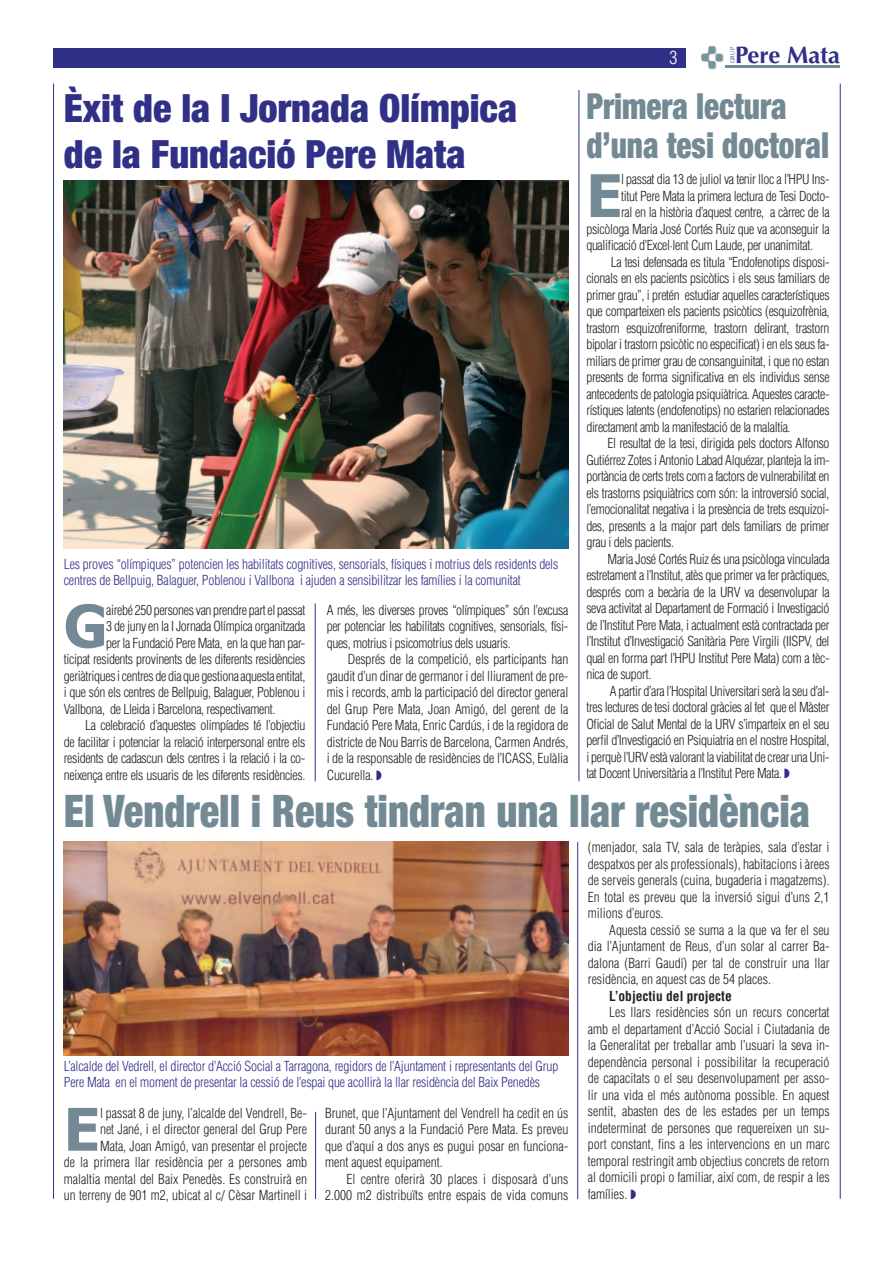
<style>
.page{position:relative;width:893px;height:1263px;background:#fff}
.page>*{position:absolute;margin:0;border:0;box-sizing:border-box;transform-origin:0 0}
.t1{font:700 58.8px "Tahoma";color:#738a95}
.t2{font:900 condensed 45px "Helvetica Neue";color:#738a95;scale:.9 1}
.t3{font:900 condensed 39px/46.8px "Helvetica Neue";color:#303087}
.t4{font:900 condensed 36px/39px "Helvetica Neue";color:#738a95;scale:.87 1}
.t5{font:700 23.85px "Optima";color:#303087}
.t6{font:300 condensed 18px "Helvetica";color:#fff}
.t7{font:300 condensed 13.5px/16.5px "Helvetica";letter-spacing:-.025em;color:#231f20;text-align:justify}
.t8{font:300 condensed 13.5px/16.2px "Helvetica";letter-spacing:-.01em;color:#303087}
.t9{font:300 condensed 13.5px/16.5px "Helvetica";color:#231f20;text-align:right}
.t10{font:700 condensed 13.5px "Helvetica";color:#231f20}
.t11{font:5.85px "Optima";color:#303087}
.s1{color:#303087}
</style>
<div class="page">
<hr style="left:53px;top:84px;width:1px;height:1115px;background:#303087">
<hr style="left:839px;top:84px;width:1px;height:1115px;background:#303087">
<div style="left:53px;top:48px;width:633px;height:19px;background:#303087"></div>
<hr style="left:702px;top:65px;width:138px;height:2px;background:#738a95">
<div style="left:699px;top:47px;width:25px;height:22px;background:#fff"></div>
<img style="left:701px;top:47px;width:22px;height:22px">
<hr style="left:315px;top:1112px;width:1px;height:87px;background:#303087">
<img style="left:64px;top:180px;width:504px;height:368px">
<hr style="left:577px;top:842px;width:1px;height:357px;background:#303087">
<img style="left:64px;top:842px;width:504px;height:213px">
<hr style="left:315px;top:603px;width:1px;height:178px;background:#303087">
<hr style="left:578px;top:90px;width:1px;height:691px;background:#303087">
<h3 class="t3" style="left:64px;top:88px;width:455px">Èxit de la I Jornada Olímpica de la Fundació Pere Mata</h3>
<h3 class="t6" style="left:669px;top:50px;width:9px">3</h3>
<p class="t11" style="left:730px;top:63px;width:18px;rotate:-90deg">GRUP</p>
<h3 class="t5" style="left:735px;top:45px;width:106px">Pere Mata</h3>
<h3 class="t4" style="left:586px;top:90px;width:280px">Primera lectura d’una tesi doctoral</h3>
<h1 class="t1" style="left:586px;top:172px;width:38px">E</h1>
<p class="t7" style="left:621px;top:172px;width:210px">l passat dia 13 de juliol va tenir lloc a l’HPU Ins-</p>
<p class="t7" style="left:621px;top:189px;width:210px">titut Pere Mata la primera lectura de Tesi Docto-</p>
<p class="t7" style="left:621px;top:205px;width:210px">ral en la història d’aquest centre, a càrrec de la</p>
<p class="t7" style="left:586px;top:222px;width:245px">psicòloga Maria José Cortés Ruiz que va aconseguir la</p>
<p class="t7" style="left:586px;top:238px;width:228px">qualificació d’Excel·lent Cum Laude, per unanimitat.</p>
<p class="t7" style="left:611px;top:255px;width:220px">La tesi defensada es titula “Endofenotips disposi-</p>
<p class="t7" style="left:586px;top:271px;width:245px">cionals en els pacients psicòtics i els seus familiars de</p>
<p class="t7" style="left:586px;top:288px;width:245px">primer grau”, i pretén estudiar aquelles característiques</p>
<p class="t7" style="left:586px;top:304px;width:245px">que comparteixen els pacients psicòtics (esquizofrènia,</p>
<p class="t7" style="left:586px;top:321px;width:245px">trastorn esquizofreniforme, trastorn delirant, trastorn</p>
<p class="t7" style="left:586px;top:337px;width:245px">bipolar i trastorn psicòtic no especificat) i en els seus fa-</p>
<p class="t7" style="left:586px;top:354px;width:245px">miliars de primer grau de consanguinitat, i que no estan</p>
<p class="t7" style="left:586px;top:370px;width:245px">presents de forma significativa en els individus sense</p>
<p class="t7" style="left:586px;top:387px;width:245px">antecedents de patologia psiquiàtrica. Aquestes caracte-</p>
<p class="t7" style="left:586px;top:403px;width:245px">rístiques latents (endofenotips) no estarien relacionades</p>
<p class="t7" style="left:586px;top:420px;width:206px">directament amb la manifestació de la malaltia.</p>
<p class="t7" style="left:607px;top:436px;width:223px">El resultat de la tesi, dirigida pels doctors Alfonso</p>
<p class="t7" style="left:586px;top:453px;width:245px">Gutiérrez Zotes i Antonio Labad Alquézar, planteja la im-</p>
<p class="t7" style="left:586px;top:469px;width:245px">portància de certs trets com a factors de vulnerabilitat en</p>
<p class="t7" style="left:586px;top:486px;width:245px">els trastorns psiquiàtrics com són: la introversió social,</p>
<p class="t7" style="left:586px;top:502px;width:245px">l’emocionalitat negativa i la presència de trets esquizoi-</p>
<p class="t7" style="left:586px;top:519px;width:245px">des, presents a la major part dels familiars de primer</p>
<p class="t7" style="left:586px;top:535px;width:89px">grau i dels pacients.</p>
<p class="t7" style="left:607px;top:551px;width:223px">Maria José Cortés Ruiz és una psicòloga vinculada</p>
<p class="t7" style="left:586px;top:568px;width:245px">estretament a l’Institut, atès que primer va fer pràctiques,</p>
<p class="t7" style="left:586px;top:584px;width:245px">després com a becària de la URV va desenvolupar la</p>
<p class="t7" style="left:586px;top:601px;width:245px">seva activitat al Departament de Formació i Investigació</p>
<p class="t7" style="left:586px;top:617px;width:245px">de l’Institut Pere Mata, i actualment està contractada per</p>
<p class="t7" style="left:586px;top:634px;width:245px">l’Institut d’Investigació Sanitària Pere Virgili (IISPV, del</p>
<p class="t7" style="left:586px;top:650px;width:245px">qual en forma part l’HPU Institut Pere Mata) com a tèc-</p>
<p class="t7" style="left:586px;top:667px;width:66px">nica de suport.</p>
<p class="t7" style="left:610px;top:683px;width:221px">A partir d’ara l’Hospital Universitari serà la seu d’al-</p>
<p class="t7" style="left:586px;top:700px;width:245px">tres lectures de tesi doctoral gràcies al fet que el Màster</p>
<p class="t7" style="left:586px;top:716px;width:245px">Oficial de Salut Mental de la URV s’imparteix en el seu</p>
<p class="t7" style="left:586px;top:733px;width:245px">perfil d’Investigació en Psiquiatria en el nostre Hospital,</p>
<p class="t7" style="left:586px;top:749px;width:245px">i perquè l’URV està valorant la viabilitat de crear una Uni-</p>
<p class="t7" style="left:586px;top:766px;width:205px">tat Docent Universitària a l’Institut Pere Mata. <span class="s1">◗</span></p>
<p class="t8" style="left:64px;top:557px;width:496px">Les proves “olímpiques” potencien les habilitats cognitives, sensorials, físiques i motrius dels residents dels centres de Bellpuig, Balaguer, Poblenou i Vallbona i ajuden a sensibilitzar les famílies i la comunitat</p>
<h1 class="t1" style="left:64px;top:603px;width:45px">G</h1>
<p class="t7" style="left:106px;top:603px;width:201px">airebé 250 persones van prendre part el passat</p>
<p class="t7" style="left:327px;top:603px;width:243px">A més, les diverses proves “olímpiques” són l’excusa per potenciar les habilitats cognitives, sensorials, físi&shy;ques, motrius i psicomotrius dels usuaris.</p>
<p class="t7" style="left:327px;top:652px;width:243px;text-indent:21px">Després de la competició, els participants han gaudit d’un dinar de germanor i del lliurament de pre&shy;mis i records, amb la participació del director general del Grup Pere Mata, Joan Amigó, del gerent de la Fundació Pere Mata, Enric Cardús, i de la regidora de districte de Nou Barris de Barcelona, Carmen Andrés, i de la responsable de residències de l’ICASS, Eulàlia Cucurella. <span class="s1">◗</span></p>
<h2 class="t2" style="left:64px;top:795px;width:830px">El Vendrell i Reus tindran una llar residència</h2>
<p class="t7" style="left:588px;top:840px;width:243px">(menjador, sala TV, sala de teràpies, sala d’estar i despatxos per als professionals), habitacions i àrees de serveis generals (cuina, bugaderia i magatzems).<br>En total es preveu que la inversió sigui d’uns 2,1 milions d’euros.</p>
<p class="t7" style="left:588px;top:923px;width:243px;text-indent:21px">Aquesta cessió se suma a la que va fer el seu dia l’Ajuntament de Reus, d’un solar al carrer Ba&shy;dalona (Barri Gaudí) per tal de construir una llar residència, en aquest cas de 54 places.</p>
<p class="t10" style="left:609px;top:990px;width:124px">L’objectiu del projecte</p>
<p class="t7" style="left:588px;top:1005px;width:243px;text-indent:21px">Les llars residències són un recurs concertat amb el departament d’Acció Social i Ciutadania de la Generalitat per treballar amb l’usuari la seva in&shy;dependència personal i possibilitar la recuperació de capacitats o el seu desenvolupament per asso&shy;lir una vida el més autònoma possible. En aquest sentit, abasten des de les estades per un temps indeterminat de persones que requereixen un su&shy;port constant, fins a les intervencions en un marc temporal restringit amb objectius concrets de retorn al domicili propi o familiar, així com, de respir a les famílies. <span class="s1">◗</span></p>
<p class="t7" style="left:106px;top:619px;width:201px">3 de juny en la I Jornada Olímpica organitzada</p>
<p class="t7" style="left:106px;top:636px;width:201px">per la Fundació Pere Mata, en la que han par-</p>
<p class="t7" style="left:64px;top:652px;width:243px">ticipat residents provinents de les diferents residències</p>
<p class="t7" style="left:64px;top:669px;width:243px">geriàtriques i centres de dia que gestiona aquesta entitat,</p>
<p class="t7" style="left:64px;top:685px;width:243px">i que són els centres de Bellpuig, Balaguer, Poblenou i</p>
<p class="t7" style="left:64px;top:702px;width:213px">Vallbona, de Lleida i Barcelona, respectivament.</p>
<p class="t7" style="left:85px;top:718px;width:222px">La celebració d’aquestes olimpíades té l’objectiu</p>
<p class="t7" style="left:64px;top:735px;width:243px">de facilitar i potenciar la relació interpersonal entre els</p>
<p class="t7" style="left:64px;top:751px;width:243px">residents de cadascun dels centres i la relació i la co-</p>
<p class="t7" style="left:64px;top:768px;width:243px">neixença entre els usuaris de les diferents residències.</p>
<p class="t8" style="left:64px;top:1059px;width:496px">L’alcalde del Vedrell, el director d’Acció Social a Tarragona, regidors de l’Ajuntament i representants del Grup<br>Pere Mata en el moment de presentar la cessió de l’espai que acollirà la llar residència del Baix Penedès</p>
<p class="t9" style="left:64px;top:1106px;width:245px">l passat 8 de juny, l’alcalde del Vendrell, Be-<br>net Jané, i el director general del Grup Pere<br>Mata, Joan Amigó, van presentar el projecte<br>de la primera llar residència per a persones amb malaltia mental del Baix Penedès. Es construirà en un terreny de 901 m2, ubicat al c/ Cèsar Martinell i</p>
<p class="t7" style="left:325px;top:1106px;width:245px">Brunet, que l’Ajuntament del Vendrell ha cedit en ús durant 50 anys a la Fundació Pere Mata. Es preveu que d’aquí a dos anys es pugui posar en funciona&shy;ment aquest equipament.</p>
<h1 class="t1" style="left:64px;top:1106px;width:38px">E</h1>
<p class="t9" style="left:325px;top:1172px;width:245px">El centre oferirà 30 places i disposarà d’uns<br>2.000 m2 distribuïts entre espais de vida comuns</p>
</div>
